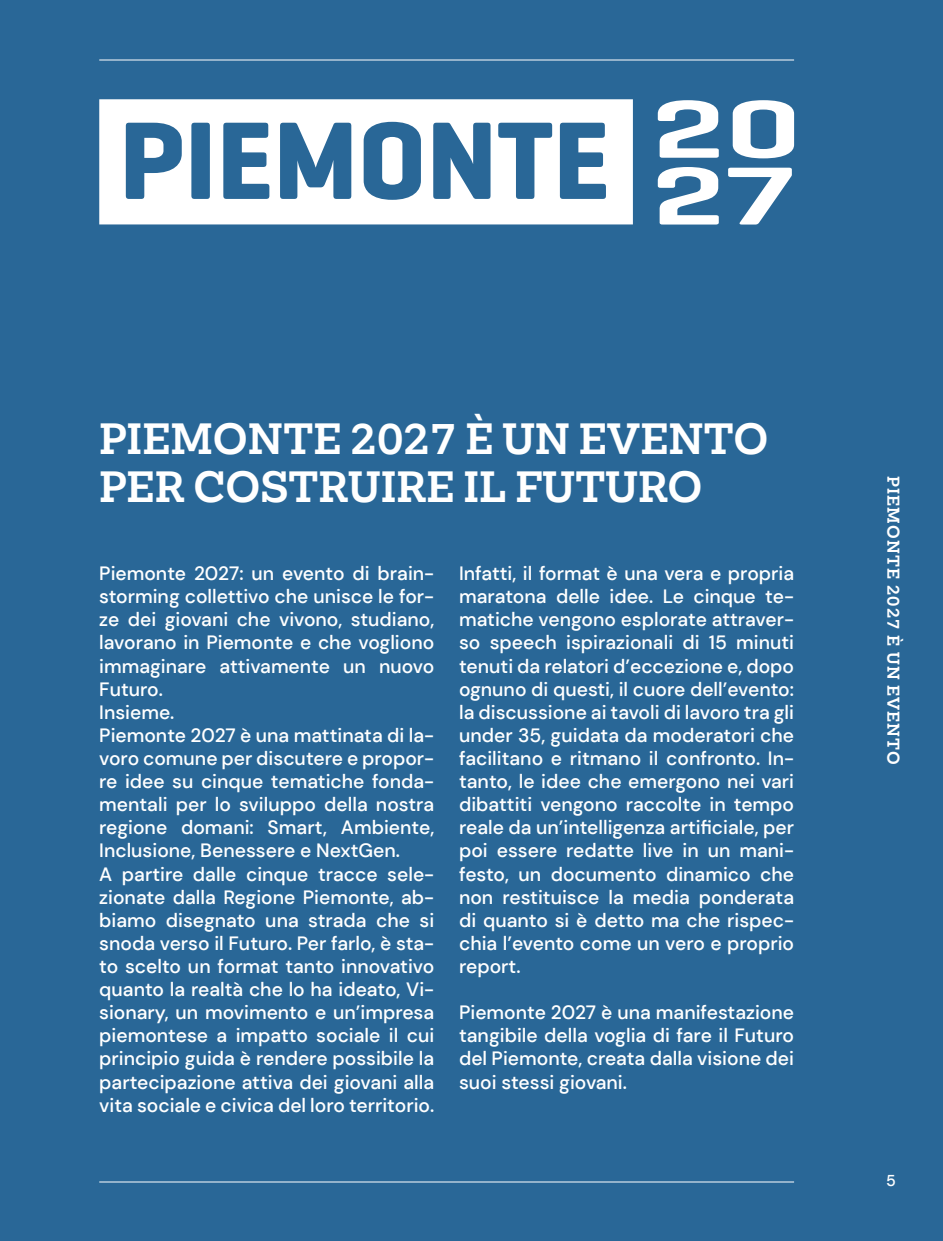
<style>
.page{position:relative;width:943px;height:1241px;background:#fff}
.page>*{position:absolute;margin:0;border:0;box-sizing:border-box;transform-origin:0 0}
.t1{font:700 40.25px/48.3px "Mokoko";color:#fff}
.t2{font:500 19.25px/23.1px "DM Sans";color:#fff;text-align:justify}
.t3{font:700 15.75px "Mokoko";letter-spacing:.07em;color:#fff}
.t4{font:500 15.75px "DM Sans";color:#fff}
</style>
<div class="page">
<div style="left:0;top:0;width:943px;height:1240px;background:#296797"></div>
<svg style="left:99px;top:99px;width:534px;height:125px;fill:#fff"></svg>
<svg style="left:144px;top:138px;width:19px;height:20px"></svg>
<svg style="left:657px;top:100px;width:61px;height:58px"></svg>
<svg style="left:732px;top:100px;width:62px;height:58px"></svg>
<svg style="left:657px;top:167px;width:61px;height:57px"></svg>
<svg style="left:728px;top:168px;width:63px;height:56px"></svg>
<hr style="left:99px;top:1181px;width:695px;height:1px;background:#fff">
<hr style="left:99px;top:60px;width:695px;height:1px;background:#fff">
<h1 class="t1" style="left:99px;top:414px;width:670px">PIEMONTE 2027 È UN EVENTO<br>PER COSTRUIRE IL FUTURO</h1>
<p class="t2" style="left:99px;top:561px;width:336px;text-align:left">Piemonte 2027: un evento di brain&shy;storming collettivo che unisce le for&shy;ze dei giovani che vivono, studiano, lavorano in Piemonte e che vogliono immaginare attivamente un nuovo Futuro.<br>Insieme.<br>Piemonte 2027 è una mattinata di la&shy;voro comune per discutere e propor&shy;re idee su cinque tematiche fonda&shy;mentali per lo sviluppo della nostra regione domani: Smart, Ambiente, Inclusione, Benessere e NextGen.<br>A partire dalle cinque tracce sele&shy;zionate dalla Regione Piemonte, ab&shy;biamo disegnato una strada che si snoda verso il Futuro. Per farlo, è sta&shy;to scelto un format tanto innovativo quanto la realtà che lo ha ideato, Vi&shy;sionary, un movimento e un’impresa piemontese a impatto sociale il cui principio guida è rendere possibile la partecipazione attiva dei giovani alla vita sociale e civica del loro territorio.</p>
<p class="t2" style="left:459px;top:561px;width:336px">Infatti, il format è una vera e propria maratona delle idee. Le cinque te&shy;matiche vengono esplorate attraver&shy;so speech ispirazionali di 15 minuti tenuti da relatori d’eccezione e, dopo ognuno di questi, il cuore dell’evento: la discussione ai tavoli di lavoro tra gli under 35, guidata da moderatori che facilitano e ritmano il confronto. In&shy;tanto, le idee che emergono nei vari dibattiti vengono raccolte in tempo reale da un’intelligenza artificiale, per poi essere redatte live in un mani&shy;festo, un documento dinamico che non restituisce la media ponderata di quanto si è detto ma che rispec&shy;chia l’evento come un vero e proprio report.</p>
<p class="t2" style="left:459px;top:1000px;width:336px">Piemonte 2027 è una manifestazione tangibile della voglia di fare il Futuro del Piemonte, creata dalla visione dei suoi stessi giovani.</p>
<p class="t3" style="left:903px;top:476px;width:290px;rotate:90deg">PIEMONTE 2027 È UN EVENTO</p>
<p class="t4" style="left:886px;top:1169px;width:11px">5</p>
</div>
